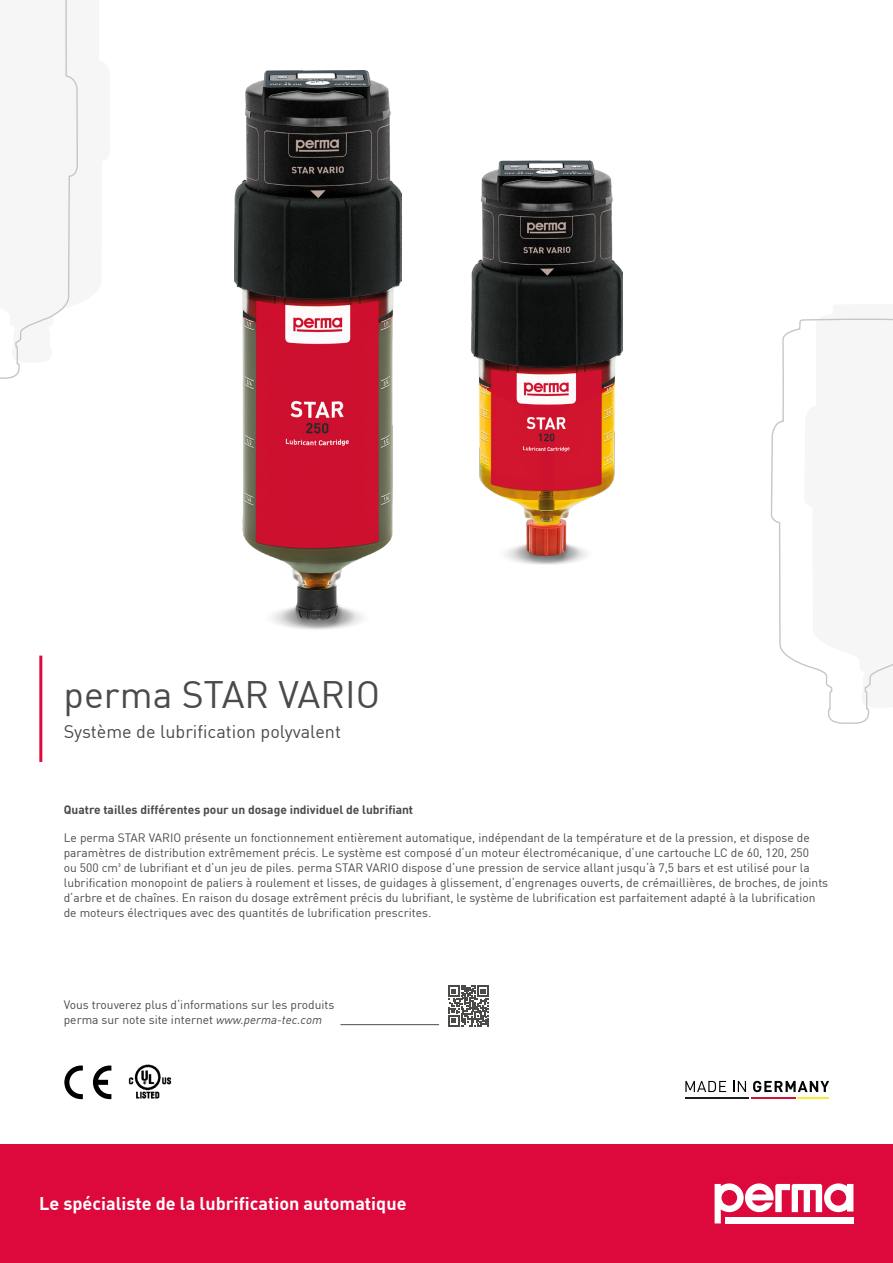
<style>
.page{position:relative;width:893px;height:1263px;background:#fff}
.page>*{position:absolute;margin:0;border:0;box-sizing:border-box;transform-origin:0 0}
.t1{font:37.5px "DIN Pro";color:#4a4a49}
.t2{font:700 18px "DIN Pro";color:#fff}
.t3{font:18px "DIN Pro";color:#4a4a49}
.t4{font:12px/15px "DIN Pro";color:#4a4a49}
.t5{font:700 12px "DIN Pro";color:#4a4a49}
.s1{font-style:italic}
</style>
<div class="page">
<div style="left:0;top:1144px;width:893px;height:119px;background:#dd083b"></div>
<svg style="left:715px;top:1183px;width:55px;height:40px"></svg>
<svg style="left:685px;top:1081px;width:41px;height:11px"></svg>
<svg style="left:733px;top:1081px;width:13px;height:11px"></svg>
<svg style="left:753px;top:1081px;width:17px;height:11px"></svg>
<hr style="left:685px;top:1097px;width:64px;height:2px;background:#1d1d1c">
<hr style="left:751px;top:1097px;width:45px;height:2px;background:#cc1236">
<img style="left:471px;top:161px;width:152px;height:404px">
<svg style="left:770px;top:318px;width:123px;height:906px"></svg>
<svg style="left:0;top:0;width:78px;height:762px"></svg>
<svg style="left:64px;top:1065px;width:19px;height:34px"></svg>
<svg style="left:93px;top:1065px;width:18px;height:34px"></svg>
<img style="left:128px;top:1064px;width:44px;height:35px">
<img style="left:234px;top:71px;width:167px;height:559px">
<hr style="left:39px;top:656px;width:3px;height:106px;background:#dd083b">
<svg style="left:448px;top:985px;width:41px;height:41px"></svg>
<hr style="left:340px;top:1024px;width:99px;height:1px;background:#4a4a49">
<h1 class="t1" style="left:64px;top:666px;width:318px">perma STAR VARIO</h1>
<h2 class="t3" style="left:64px;top:718px;width:279px">Système de lubrification polyvalent</h2>
<p class="t5" style="left:64px;top:800px;width:351px">Quatre tailles différentes pour un dosage individuel de lubrifiant</p>
<p class="t4" style="left:64px;top:829px;width:766px">Le perma STAR VARIO présente un fonctionnement entièrement automatique, indépendant de la température et de la pression, et dispose de paramètres de distribution extrêmement précis. Le système est composé d‘un moteur électromécanique, d‘une cartouche LC de 60, 120, 250<br>ou 500 cm³ de lubrifiant et d‘un jeu de piles. perma STAR VARIO dispose d‘une pression de service allant jusqu‘à 7,5 bars et est utilisé pour la lubrification monopoint de paliers à roulement et lisses, de guidages à glissement, d‘engrenages ouverts, de crémaillières, de broches, de joints d‘arbre et de chaînes. En raison du dosage extrêment précis du lubrifiant, le système de lubrification est parfaitement adapté à la lubrification de moteurs électriques avec des quantités de lubrification prescrites.</p>
<p class="t4" style="left:64px;top:996px;width:272px">Vous trouverez plus d‘informations sur les produits perma sur note site internet <span class="s1">www.perma-tec.com</span></p>
<h2 class="t2" style="left:39px;top:1190px;width:369px">Le spécialiste de la lubrification automatique</h2>
</div>
